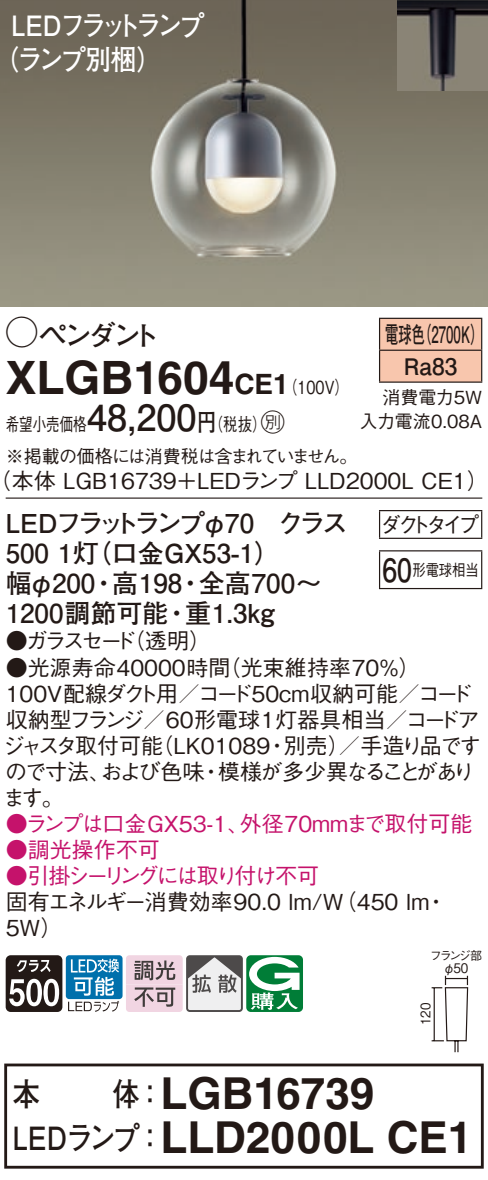
<style>
.page{position:relative;width:488px;height:1180px;background:#fff}
.page>*{position:absolute;margin:0;border:0;box-sizing:border-box;transform-origin:0 0}
.t1{font:700 46px "Helvetica LT Std";color:#231916}
.t2{font:700 44px "Helvetica LT Std";color:#231916}
.t3{font:700 36px "Futo Go B101 Pro";color:#231916}
.t4{font:700 32px "Futo Go B101 Pro";letter-spacing:-.02em;color:#231916;scale:.85 1}
.t5{font:700 32px "Futo Go B101 Pro";letter-spacing:-.02em;color:#231916;scale:.83 1}
.t6{font:700 28px/34px "Futo Go B101 Pro";letter-spacing:-.12em;color:#fff;scale:.9 1}
.t7{font:700 28px "Futo Go B101 Pro";letter-spacing:-.13em;color:#231916}
.t8{font:700 28px "Helvetica LT Std";color:#231916}
.t9{font:700 26px "Futo Go B101 Pro";color:#231916}
.t10{font:700 26px "Futo Go B101 Pro";letter-spacing:-.145em;color:#231916}
.t11{font:24px "Ford Classification 1";color:#231916}
.t12{font:700 22.8px/32px "Futo Go B101 Pro";color:#231916;scale:.58 1}
.t13{font:500 22px/26px "Gothic BBB Pro";color:#231916}
.t14{font:500 22px "Gothic BBB Pro";color:#c5126b}
.t15{font:500 22px "Gothic BBB Pro";letter-spacing:-.125em;color:#c5126b}
.t16{font:500 22px "Gothic BBB Pro";letter-spacing:-.09em;color:#231916}
.t17{font:500 22px "Gothic BBB Pro";letter-spacing:-.105em;color:#231916}
.t18{font:500 22px "Gothic BBB Pro";letter-spacing:-.11em;color:#231916}
.t19{font:500 22px "Gothic BBB Pro";letter-spacing:-.03em;color:#c5126b}
.t20{font:500 22px "Gothic BBB Pro";color:#231916;scale:.94 1}
.t21{font:500 18px/31.6px "Gothic BBB Pro";letter-spacing:-.04em;color:#231916;scale:.75 1}
.t22{font:500 18px/24px "Gothic BBB Pro";color:#231916;text-align:right}
.t23{font:500 18px "Gothic BBB Pro";color:#231916;scale:.8 1}
.t24{font:500 16px "Gothic BBB Pro";color:#231916;scale:.83 1}
.t25{font:13.2px "Gothic BBB Pro Medium 90 pv RKSJ H";color:#231916;scale:.9 1}
.t26{font:12px "Gothic BBB Pro Medium 90 pv RKSJ H";letter-spacing:-.185em;color:#231916}
.s1{font-family:"Ford Classification 1";font-weight:400;font-size:32px}
.s2{font-family:"Helvetica LT Std";font-weight:700;font-size:28px}
.s3{font-family:"Gothic BBB Pro";font-weight:500;font-size:18px}
.s4{font-family:"Futo Go B101 Pro";font-weight:700;font-size:24px}
</style>
<div class="page">
<img style="left:0;top:0;width:488px;height:306px">
<img style="left:397px;top:0;width:91px;height:91px">
<div style="left:380px;top:319px;width:101px;height:62px;background:#f8c6ad"></div>
<hr style="left:379px;top:317px;width:103px;height:2px;background:#231916">
<hr style="left:379px;top:319px;width:1px;height:30px;background:#231916">
<hr style="left:481px;top:319px;width:1px;height:30px;background:#231916">
<hr style="left:379px;top:349px;width:103px;height:2px;background:#231916">
<hr style="left:379px;top:351px;width:1px;height:30px;background:#231916">
<hr style="left:481px;top:351px;width:1px;height:30px;background:#231916">
<hr style="left:379px;top:381px;width:103px;height:2px;background:#231916">
<hr style="left:6px;top:497px;width:476px;height:1px;background:#231916">
<svg style="left:379px;top:511px;width:1px;height:26px"></svg>
<hr style="left:379px;top:510px;width:103px;height:1px;background:#231916">
<svg style="left:481px;top:511px;width:1px;height:26px"></svg>
<hr style="left:379px;top:537px;width:103px;height:2px;background:#231916">
<hr style="left:379px;top:551px;width:1px;height:37px;background:#231916">
<hr style="left:379px;top:550px;width:103px;height:1px;background:#231916">
<hr style="left:481px;top:551px;width:1px;height:37px;background:#231916">
<hr style="left:379px;top:587px;width:103px;height:2px;background:#231916">
<svg style="left:431px;top:975px;width:37px;height:78px"></svg>
<svg style="left:6px;top:955px;width:56px;height:56px"></svg>
<div style="left:66px;top:954px;width:56px;height:44px;background:linear-gradient(to right,#0070ac,#0070ac);border-radius:3px"></div>
<svg style="left:68px;top:958px;width:51px;height:53px"></svg>
<svg style="left:126px;top:955px;width:177px;height:56px"></svg>
<div style="left:4px;top:1063px;width:479px;height:105px;border:3px solid #231916"></div>
<p class="t6" style="left:-7px;top:5px;width:236px;text-indent:18px">LEDフラットランプ（ランプ別梱(</p>
<p class="t7" style="left:6px;top:312px;width:156px"><span class="s1">A</span>ペンダント</p>
<p class="t12" style="left:418px;top:315px;width:115px">（2700 (K</p>
<p class="t12" style="left:403px;top:315px;width:94px;text-indent:-19px">電球色<br>Ra83</p>
<p class="t22" style="left:359px;top:383px;width:124px">消費電力5W<br>入力電流0.08A</p>
<h1 class="t1" style="left:6px;top:349px;width:230px">XLGB1604</h1>
<p class="t8" style="left:234px;top:367px;width:40px">CE</p>
<p class="t23" style="left:273px;top:372px;width:96px">（<span class="s2">1</span> 100 (V</p>
<h3 class="t3" style="left:87px;top:389px;width:111px">48,200</h3>
<p class="t11" style="left:252px;top:410px;width:34px">C<span class="s3">）</span></p>
<p class="t23" style="left:197px;top:410px;width:70px">（<span class="s4">円</span>税抜</p>
<p class="t21" style="left:6px;top:406px;width:470px">希望小売価格<br>※掲載の価格には消費税は含まれていません。</p>
<p class="t13" style="left:-10px;top:465px;width:500px">（本体 LGB16739＋LEDランプ LLD2000L CE1(</p>
<p class="t10" style="left:6px;top:502px;width:343px">LEDフラットランプφ70　クラス</p>
<p class="t9" style="left:6px;top:532px;width:276px">500 （灯1 口金GX53-1(</p>
<p class="t9" style="left:199px;top:562px;width:124px">全高700〜</p>
<p class="t9" style="left:6px;top:562px;width:91px">幅φ200</p>
<p class="t9" style="left:112px;top:562px;width:72px">高198</p>
<p class="t9" style="left:91px;top:562px;width:27px">・</p>
<p class="t9" style="left:177px;top:562px;width:27px">・</p>
<p class="t9" style="left:185px;top:592px;width:91px">重1.3kg</p>
<p class="t9" style="left:6px;top:592px;width:164px">1200調節可能</p>
<p class="t13" style="left:123px;top:625px;width:89px">（透明(</p>
<p class="t9" style="left:164px;top:592px;width:27px">・</p>
<p class="t13" style="left:6px;top:625px;width:132px">●ガラスセード</p>
<p class="t20" style="left:380px;top:506px;width:106px">ダクトタイプ</p>
<p class="t24" style="left:412px;top:556px;width:81px">形電球相当</p>
<h3 class="t5" style="left:382px;top:544px;width:37px">60</h3>
<p class="t13" style="left:219px;top:651px;width:203px">（光束維持率70％(</p>
<p class="t13" style="left:6px;top:651px;width:226px">●光源寿命40000時間</p>
<p class="t13" style="left:6px;top:677px;width:468px">100V配線ダクト用／コード50cm収納可能／コード</p>
<p class="t13" style="left:6px;top:703px;width:475px">収納型フランジ／60形電球1灯器具相当／コードア</p>
<p class="t17" style="left:284px;top:727px;width:199px">別売／）手造り品です</p>
<p class="t13" style="left:151px;top:729px;width:120px">（LK01089</p>
<p class="t18" style="left:3px;top:727px;width:162px">ジャスタ取付可能</p>
<p class="t13" style="left:266px;top:729px;width:23px">・</p>
<p class="t13" style="left:101px;top:755px;width:105px">および色味</p>
<p class="t16" style="left:218px;top:753px;width:258px">模様が多少異なることがあり</p>
<p class="t13" style="left:3px;top:755px;width:110px">ので寸法、ます。</p>
<p class="t13" style="left:200px;top:755px;width:23px">・</p>
<p class="t14" style="left:6px;top:805px;width:245px">●ランプは口金GX53-1、</p>
<p class="t19" style="left:6px;top:831px;width:156px">●調光操作不可</p>
<p class="t15" style="left:6px;top:857px;width:315px">●引掛シーリングには取り付け不可</p>
<p class="t14" style="left:240px;top:805px;width:234px">外径70mmまで取付可能</p>
<p class="t13" style="left:6px;top:885px;width:425px">固有エネルギー消費効率90.0 lm （W/ 450 lm<br>5W(</p>
<p class="t13" style="left:425px;top:885px;width:23px">・</p>
<p class="t26" style="left:430px;top:945px;width:54px">フランジ部</p>
<p class="t25" style="left:414px;top:1025px;width:26px;rotate:-90deg">120</p>
<p class="t25" style="left:443px;top:957px;width:29px">φ50</p>
<h3 class="t4" style="left:13px;top:1068px;width:34px">本</h3>
<h3 class="t4" style="left:113px;top:1068px;width:62px">体：</h3>
<h2 class="t2" style="left:160px;top:1065px;width:215px">LGB16739</h2>
<h3 class="t4" style="left:13px;top:1112px;width:179px">LEDランプ：</h3>
<h2 class="t2" style="left:160px;top:1109px;width:313px">LLD2000L CE1</h2>
</div>
